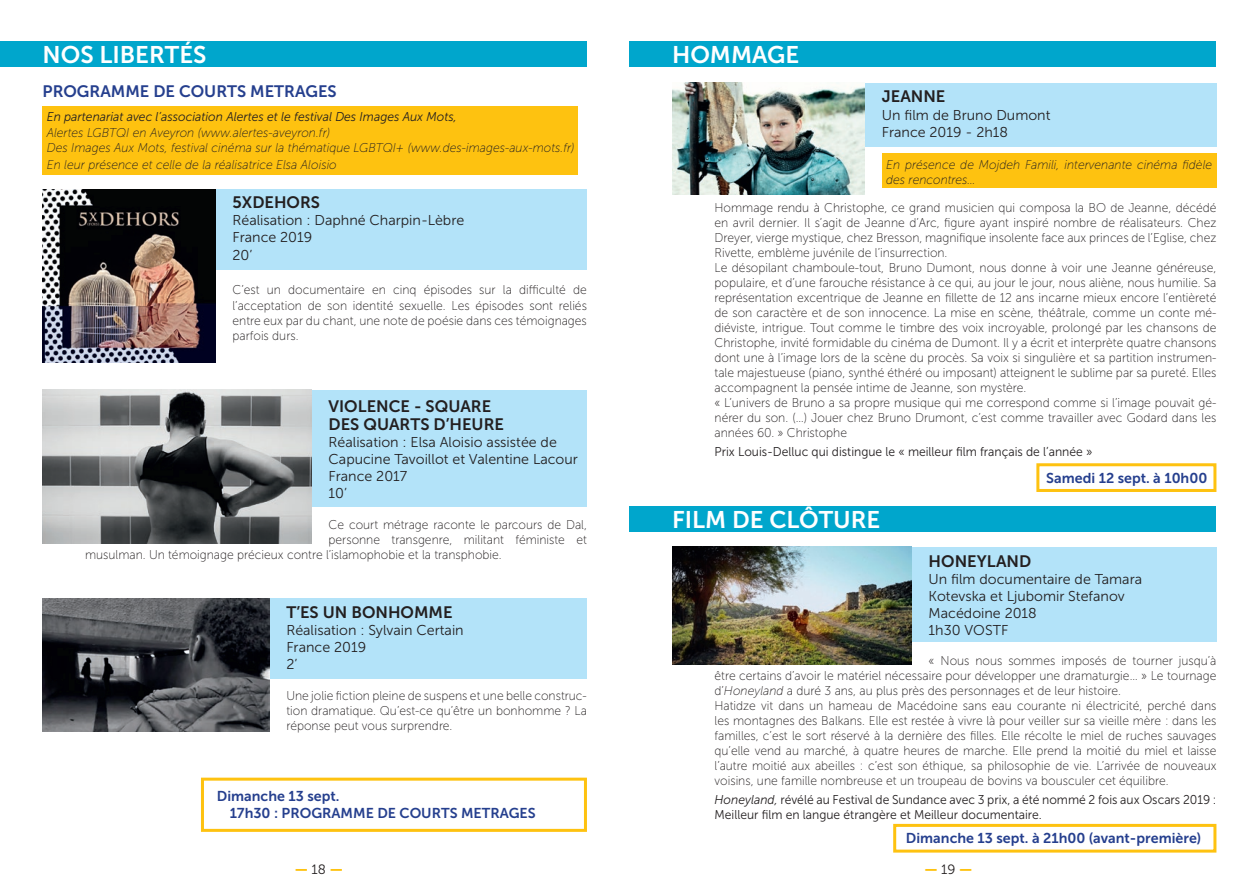
<style>
.page{position:relative;width:1259px;height:893px;background:#fff}
.page>*{position:absolute;margin:0;border:0;box-sizing:border-box;transform-origin:0 0}
.t1{font:24px "Museo Sans 700";color:#fff}
.t2{font:16.5px/18px "Museo Sans 700";color:#231f20}
.t3{font:16.5px "Museo Sans 700";color:#253f8e}
.t4{font:14.25px/17.1px "Museo Sans 300";color:#231f20}
.t5{font:14.25px/17.1px "Museo Sans 700";color:#253f8e}
.t6{font:14.25px "Museo Sans 900";color:#fec210}
.t7{font:12.75px/15px "Museo Sans 100";color:#231f20;text-align:justify;scale:.95 1}
.t8{font:italic 12.75px/15.3px "Museo Sans 100";color:#231f20;scale:.95 1}
.t9{font:12.75px/15px "Museo Sans 300";color:#231f20;scale:.95 1}
.t10{font:italic 12.75px "Museo Sans 300";color:#231f20;scale:.95 1}
.s1{font-style:italic}
.s2{font-family:"Museo Sans 300";font-size:13.5px;color:#231f20}
</style>
<div class="page">
<div style="left:882px;top:154px;width:334px;height:34px;background:#fec210"></div>
<div style="left:43px;top:107px;width:535px;height:68px;background:#fec210"></div>
<div style="left:849px;top:83px;width:367px;height:64px;background:#b3e3f9"></div>
<div style="left:201px;top:189px;width:386px;height:80px;background:#b3e3f9"></div>
<div style="left:244px;top:390px;width:343px;height:117px;background:#b3e3f9"></div>
<div style="left:244px;top:598px;width:343px;height:81px;background:#b3e3f9"></div>
<div style="left:873px;top:547px;width:343px;height:95px;background:#b3e3f9"></div>
<img style="left:43px;top:189px;width:172px;height:173px">
<img style="left:43px;top:390px;width:268px;height:153px">
<img style="left:43px;top:598px;width:226px;height:133px">
<div style="left:629px;top:41px;width:587px;height:26px;background:#00a6cc"></div>
<img style="left:672px;top:83px;width:193px;height:111px">
<img style="left:672px;top:547px;width:239px;height:118px">
<div style="left:1036px;top:463px;width:180px;height:29px;border:3px solid #fec210"></div>
<div style="left:893px;top:824px;width:323px;height:29px;border:3px solid #fec210"></div>
<div style="left:201px;top:778px;width:386px;height:54px;border:3px solid #fec210"></div>
<div style="left:0;top:41px;width:587px;height:26px;background:#00a6cc"></div>
<div style="left:629px;top:506px;width:587px;height:25px;background:#00a6cc"></div>
<h1 class="t1" style="left:43px;top:41px;width:165px">NOS LIBERTÉS</h1>
<p class="t3" style="left:43px;top:83px;width:296px">PROGRAMME DE COURTS METRAGES</p>
<p class="t10" style="left:47px;top:110px;width:433px">En partenariat avec l’association Alertes et le festival Des Images Aux Mots,</p>
<p class="t8" style="left:47px;top:125px;width:557px">Alertes LGBTQI en Aveyron (www.alertes-aveyron.fr)<br>Des Images Aux Mots, festival cinéma sur la thématique LGBTQI+ (www.des-images-aux-mots.fr)</p>
<p class="t8" style="left:47px;top:157px;width:307px">En leur présence et celle de la réalisatrice Elsa Aloisio</p>
<p class="t2" style="left:232px;top:194px;width:89px">5XDEHORS</p>
<p class="t4" style="left:232px;top:212px;width:233px">Réalisation : Daphné Charpin-Lèbre<br>France 2019<br>20’</p>
<p class="t7" style="left:232px;top:283px;width:374px">C’est un documentaire en cinq épisodes sur la difficulté de l’acceptation de son identité sexuelle. Les épisodes sont reliés entre eux par du chant, une note de poésie dans ces témoignages parfois durs.</p>
<p class="t2" style="left:328px;top:397px;width:177px">VIOLENCE - SQUARE<br>DES QUARTS D’HEURE</p>
<p class="t4" style="left:328px;top:433px;width:251px">Réalisation : Elsa Aloisio assistée de<br>Capucine Tavoillot et Valentine Lacour<br>France 2017<br>10’</p>
<p class="t7" style="left:328px;top:517px;width:273px">Ce court métrage raconte le parcours de Dal,</p>
<p class="t7" style="left:328px;top:532px;width:273px">personne transgenre, militant féministe et</p>
<p class="t7" style="left:85px;top:548px;width:440px">musulman. Un témoignage précieux contre l’islamophobie et la transphobie.</p>
<p class="t2" style="left:286px;top:603px;width:168px">T’ES UN BONHOMME</p>
<p class="t4" style="left:286px;top:622px;width:179px">Réalisation : Sylvain Certain<br>France 2019<br>2’</p>
<p class="t7" style="left:286px;top:688px;width:318px">Une jolie fiction pleine de suspens et une belle construc&shy;tion dramatique. Qu’est-ce qu’être un bonhomme ? La réponse peut vous surprendre.</p>
<p class="t5" style="left:230px;top:788px;width:307px;text-indent:-13px">Dimanche 13 sept.<br>17h30 : PROGRAMME DE COURTS METRAGES</p>
<h1 class="t1" style="left:672px;top:41px;width:129px">HOMMAGE</h1>
<p class="t2" style="left:882px;top:88px;width:65px">JEANNE</p>
<p class="t4" style="left:882px;top:106px;width:170px">Un film de Bruno Dumont<br>France 2019 - 2h18</p>
<p class="t8" style="left:886px;top:157px;width:345px">En présence de Mojdeh Famili, intervenante cinéma fidèle des rencontres…</p>
<p class="t7" style="left:714px;top:200px;width:530px;text-align:left">Hommage rendu à Christophe, ce grand musicien qui composa la BO de Jeanne, décédé en avril dernier. Il s’agit de Jeanne d’Arc, figure ayant inspiré nombre de réalisateurs. Chez Dreyer, vierge mystique, chez Bresson, magnifique insolente face aux princes de l’Eglise, chez Rivette, emblème juvénile de l’insurrection.<br>Le désopilant chamboule-tout, Bruno Dumont, nous donne à voir une Jeanne généreuse, populaire, et d’une farouche résistance à ce qui, au jour le jour, nous aliène, nous humilie. Sa représentation excentrique de Jeanne en fillette de 12 ans incarne mieux encore l’entièreté de son caractère et de son innocence. La mise en scène, théâtrale, comme un conte mé&shy;diéviste, intrigue. Tout comme le timbre des voix incroyable, prolongé par les chansons de Christophe, invité formidable du cinéma de Dumont. Il y a écrit et interprète quatre chansons dont une à l’image lors de la scène du procès. Sa voix si singulière et sa partition instrumen&shy;tale majestueuse (piano, synthé éthéré ou imposant) atteignent le sublime par sa pureté. Elles accompagnent la pensée intime de Jeanne, son mystère.<br>« L’univers de Bruno a sa propre musique qui me correspond comme si l’image pouvait gé&shy;nérer du son. (…) Jouer chez Bruno Drumont, c’est comme travailler avec Godard dans les années 60. » Christophe</p>
<p class="t9" style="left:714px;top:444px;width:399px">Prix Louis-Delluc qui distingue le « meilleur film français de l’année »</p>
<p class="t5" style="left:1046px;top:469px;width:162px">Samedi 12 sept. à 10h00</p>
<h1 class="t1" style="left:672px;top:507px;width:210px">FILM DE CLÔTURE</h1>
<p class="t2" style="left:928px;top:552px;width:104px">HONEYLAND</p>
<p class="t4" style="left:928px;top:570px;width:215px">Un film documentaire de Tamara<br>Kotevska et Ljubomir Stefanov<br>Macédoine 2018<br>1h30 VOSTF</p>
<p class="t7" style="left:714px;top:653px;width:530px;text-align:left;text-indent:214px">« Nous nous sommes imposés de tourner jusqu’à être certains d’avoir le matériel nécessaire pour développer une dramaturgie… » Le tournage d’<span class="s1">Honeyland</span> a duré 3 ans, au plus près des personnages et de leur histoire.<br>Hatidze vit dans un hameau de Macédoine sans eau courante ni électricité, perché dans les montagnes des Balkans. Elle est restée à vivre là pour veiller sur sa vieille mère : dans les familles, c’est le sort réservé à la dernière des filles. Elle récolte le miel de ruches sauvages qu’elle vend au marché, à quatre heures de marche. Elle prend la moitié du miel et laisse l’autre moitié aux abeilles : c’est son éthique, sa philosophie de vie. L’arrivée de nouveaux voisins, une famille nombreuse et un troupeau de bovins va bousculer cet équilibre.</p>
<p class="t9" style="left:714px;top:792px;width:530px"><span class="s1">Honeyland,</span> révélé au Festival de Sundance avec 3 prix, a été nommé 2 fois aux Oscars 2019 :<br>Meilleur film en langue étrangère et Meilleur documentaire.</p>
<p class="t5" style="left:906px;top:829px;width:297px">Dimanche 13 sept. à 21h00 (avant-première)</p>
<p class="t6" style="left:295px;top:861px;width:50px">— <span class="s2">18</span> —</p>
<p class="t6" style="left:924px;top:861px;width:49px">— <span class="s2">19</span> —</p>
</div>
